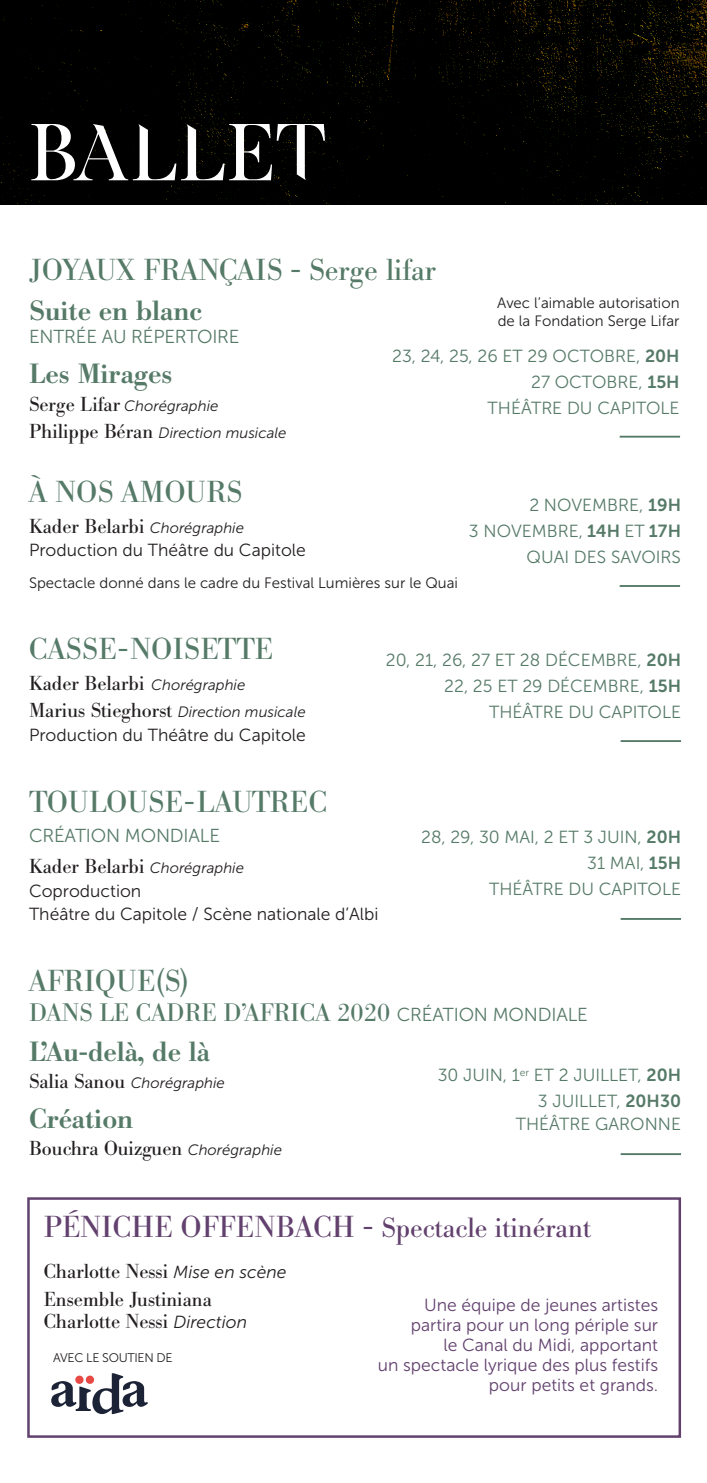
<style>
.page{position:relative;width:707px;height:1483px;background:#fff}
.page>*{position:absolute;margin:0;border:0;box-sizing:border-box;transform-origin:0 0}
.t1{font:77px "Exodus Display Sa";color:#fff}
.t2{font:30px "Bodoni BE";letter-spacing:.02em;color:#567a68}
.t3{font:30px "Bodoni BE";color:#567a68}
.t4{font:500 27.5px "Bodoni BE";color:#567a68}
.t5{font:27.5px "Bodoni BE";color:#62416e}
.t6{font:25px "Bodoni BE";letter-spacing:.01em;color:#567a68}
.t7{font:20px/27px "Bodoni BE";color:#231f20}
.t8{font:18.75px "Museo Sans 300";letter-spacing:-.01em;color:#567a68}
.t9{font:17.5px/26px "Museo Sans 300";color:#567a68;text-align:right}
.t10{font:17.5px/20px "Museo Sans 300";color:#62416e;text-align:right}
.t11{font:17.5px/23.8px "Museo Sans 300";color:#231f20}
.t12{font:italic 15px/27.5px "Museo Sans 300";color:#231f20}
.t13{font:15px/17.5px "Museo Sans 300";color:#231f20}
.t14{font:12.5px "Museo Sans 300";letter-spacing:-.025em;color:#231f20}
.s1{font-family:"Bodoni BE";font-style:normal;font-size:20px}
.s2{font-family:"Museo Sans 300";font-style:italic;font-size:15px}
.s3{font-family:"Museo Sans 700"}
.s4{font-family:"Museo Sans 300";font-size:18.75px}
.s5{font-size:30px}
.s6{font-family:"Museo Sans 300";font-style:italic;font-size:17.5px}
</style>
<div class="page">
<svg style="left:51px;top:1373px;width:97px;height:41px"></svg>
<div style="left:27px;top:1197px;width:654px;height:240px;border:2px solid #62416e"></div>
<div style="left:0;top:0;width:707px;height:204px;background:#000"></div>
<hr style="left:620px;top:436px;width:60px;height:1px;background:#567a68">
<hr style="left:620px;top:585px;width:60px;height:2px;background:#567a68">
<hr style="left:621px;top:740px;width:60px;height:2px;background:#567a68">
<hr style="left:621px;top:918px;width:60px;height:2px;background:#567a68">
<hr style="left:621px;top:1153px;width:60px;height:2px;background:#567a68">
<h1 class="t1" style="left:29px;top:106px;width:300px">BALLET</h1>
<h2 class="t3" style="left:29px;top:253px;width:409px">JOYAUX FRANÇAIS - Serge lifar</h2>
<h3 class="t4" style="left:29px;top:294px;width:174px">Suite en blanc</h3>
<p class="t8" style="left:29px;top:327px;width:212px">ENTRÉE AU RÉPERTOIRE</p>
<h3 class="t4" style="left:29px;top:358px;width:145px">Les Mirages</h3>
<p class="t12" style="left:29px;top:392px;width:259px"><span class="s1">Serge Lifar</span> Chorégraphie<br><span class="s1">Philippe Béran</span> Direction musicale</p>
<h2 class="t2" style="left:29px;top:474px;width:215px">À NOS AMOURS</h2>
<p class="t7" style="left:29px;top:513px;width:217px">Kader Belarbi <span class="s2">Chorégraphie</span></p>
<p class="t11" style="left:29px;top:538px;width:278px">Production du Théâtre du Capitole</p>
<p class="t13" style="left:29px;top:574px;width:430px">Spectacle donné dans le cadre du Festival Lumières sur le Quai</p>
<p class="t13" style="left:497px;top:294px;width:184px">Avec l’aimable autorisation de la Fondation Serge Lifar</p>
<p class="t9" style="left:392px;top:343px;width:289px">23, 24, 25, 26 ET 29 OCTOBRE, <span class="s3">20H<br></span>27 OCTOBRE, <span class="s3">15H<br></span>THÉÂTRE DU CAPITOLE</p>
<p class="t9" style="left:469px;top:492px;width:214px">2 NOVEMBRE, <span class="s3">19H<br></span>3 NOVEMBRE, <span class="s3">14H</span> ET <span class="s3">17 H<br></span>QUAI DES SAVOIRS</p>
<h2 class="t2" style="left:29px;top:631px;width:245px">CASSE-NOISETTE</h2>
<p class="t7" style="left:29px;top:670px;width:218px">Kader Belarbi <span class="s2">Chorégraphie</span></p>
<p class="t12" style="left:29px;top:698px;width:278px"><span class="s1">Marius Stieghorst</span> Direction musicale</p>
<p class="t11" style="left:29px;top:723px;width:278px">Production du Théâtre du Capitole</p>
<p class="t9" style="left:386px;top:647px;width:297px">20, 21, 26, 27 ET 28 DÉCEMBRE, <span class="s3">20H<br></span>22, 25 ET 29 DÉCEMBRE, <span class="s3">15H<br></span>THÉÂTRE DU CAPITOLE</p>
<h2 class="t2" style="left:29px;top:784px;width:299px">TOULOUSE-LAUTREC</h2>
<p class="t8" style="left:29px;top:825px;width:193px">CRÉATION MONDIALE</p>
<p class="t7" style="left:29px;top:853px;width:217px">Kader Belarbi <span class="s2">Chorégraphie</span></p>
<p class="t11" style="left:29px;top:878px;width:351px">Coproduction<br>Théâtre du Capitole / Scène nationale d’Albi</p>
<p class="t9" style="left:421px;top:824px;width:261px">28, 29, 30 MAI, 2 ET 3 JUIN, <span class="s3">20H<br></span>31 MAI, <span class="s3">15H<br></span>THÉÂTRE DU CAPITOLE</p>
<h2 class="t2" style="left:29px;top:963px;width:162px">AFRIQUE(S)</h2>
<h3 class="t6" style="left:29px;top:998px;width:560px">DANS LE CADRE D’AFRICA 2020 <span class="s4">CRÉATION MONDIALE</span></h3>
<h3 class="t4" style="left:29px;top:1035px;width:183px">L’Au-delà, de là</h3>
<p class="t12" style="left:29px;top:1069px;width:197px"><span class="s1">Salia Sanou</span> Chorégraphie</p>
<h3 class="t4" style="left:29px;top:1102px;width:106px">Création</h3>
<p class="t7" style="left:29px;top:1135px;width:254px">Bouchra Ouizguen <span class="s2">Chorégraphie</span></p>
<p class="t9" style="left:438px;top:1062px;width:245px">30 JUIN, 1<sup>er</sup> ET 2 JUILLET, <span class="s3">20H<br></span>3 JUILLET, <span class="s3">20H30</span></p>
<p class="t9" style="left:516px;top:1111px;width:167px">THÉÂTRE GARONNE</p>
<h3 class="t5" style="left:44px;top:1211px;width:549px"><span class="s5">PÉNICHE OFFENBACH -</span> Spectacle itinérant</h3>
<p class="t7" style="left:44px;top:1258px;width:244px">Charlotte Nessi <span class="s6">Mise en scène<br></span>Ensemble Justiniana</p>
<p class="t7" style="left:44px;top:1308px;width:205px">Charlotte Nessi <span class="s6">Direction</span></p>
<p class="t10" style="left:378px;top:1295px;width:282px">Une équipe de jeunes artistes partira pour un long périple sur<br>le Canal du Midi, apportant<br>un spectacle lyrique des plus festifs pour petits et grands.</p>
<p class="t14" style="left:53px;top:1351px;width:121px">AVEC LE SOUTIEN DE</p>
</div>
